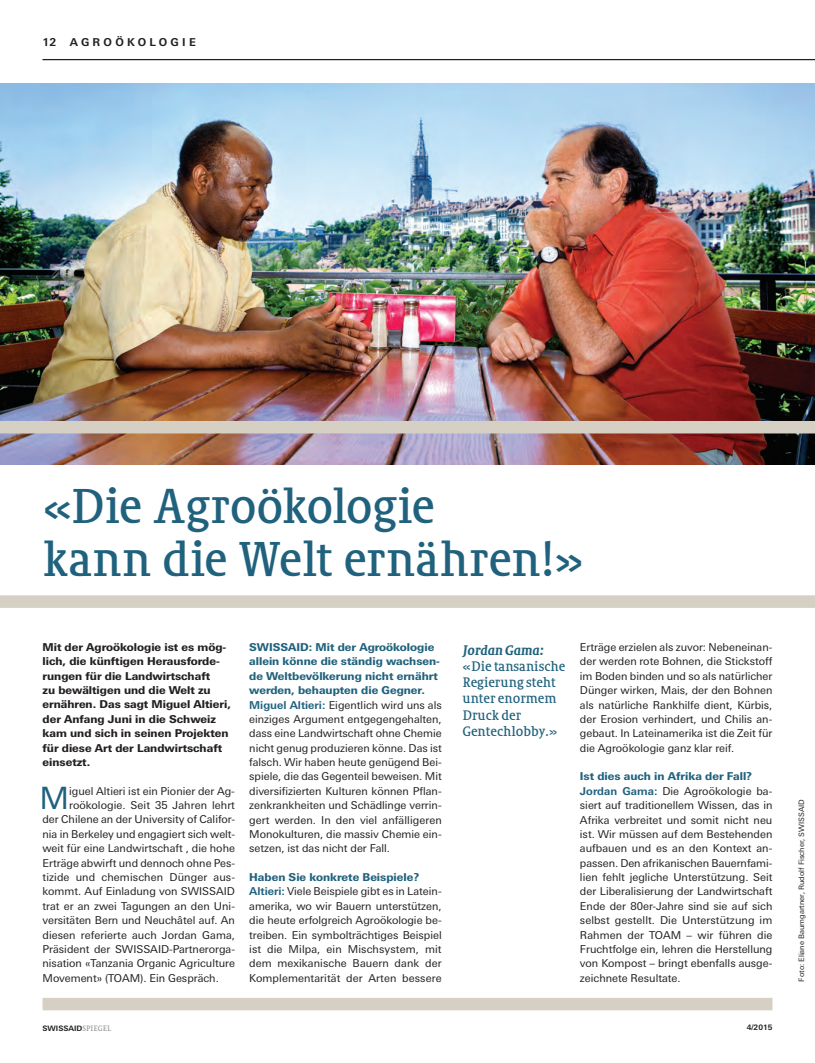
<style>
.page{position:relative;width:815px;height:1063px;background:#fff}
.page>*{position:absolute;margin:0;border:0;box-sizing:border-box;transform-origin:0 0}
.t1{font:47.38px/52.9px "Sheriff";letter-spacing:-.005em;color:#20627d}
.t2{font:30.75px "LT Univers Basic";color:#20627d}
.t3{font:13.38px/16.2px "Sheriff";color:#20627d}
.t4{font:700 13.38px "Sheriff Italian";color:#20627d}
.t5{font:10.88px/14.4px "LT Univers Basic";color:#231f20}
.t6{font:800 10.88px/14.4px "LT Univers Basic";color:#231f20}
.t7{font:700 10.88px "LT Univers Basic";letter-spacing:.28em;color:#231f20}
.t8{font:7.5px "LT Univers Basic";color:#231f20}
.t9{font:700 7.5px "LT Univers Basic";color:#231f20}
.s1{font-weight:800;color:#20627d}
.s2{font-weight:700;color:#20627d}
.s3{font-family:"Sheriff Roman Caps";font-weight:400;color:#939598}
</style>
<div class="page">
<div style="left:43px;top:998px;width:729px;height:12px;background:#d6d0c4"></div>
<hr style="left:43px;top:59px;width:772px;height:1px;background:#231f20">
<img style="left:0;top:83px;width:815px;height:338px">
<svg style="left:0;top:421px;width:815px;height:187px"></svg>
<p class="t7" style="left:43px;top:36px;width:155px">12 Agroökologie</p>
<h1 class="t1" style="left:43px;top:479px;width:543px">«Die Agroökologie<br>kann die Welt ernähren!»</h1>
<p class="t6" style="left:43px;top:640px;width:190px">Mit der Agroökologie ist es mög&shy;lich, die künftigen Herausforde&shy;rungen für die Landwirtschaft<br>zu bewältigen und die Welt zu ernähren. Das sagt Miguel Altieri, der Anfang Juni in die Schweiz kam und sich in seinen Projekten für diese Art der Landwirtschaft einsetzt.</p>
<h2 class="t2" style="left:40px;top:781px;width:31px">M</h2>
<p class="t5" style="left:69px;top:784px;width:167px">iguel Altieri ist ein Pionier der Ag-</p>
<p class="t5" style="left:69px;top:798px;width:167px">roökologie. Seit 35 Jahren lehrt</p>
<p class="t5" style="left:43px;top:812px;width:194px">der Chilene an der University of Califor-</p>
<p class="t5" style="left:43px;top:827px;width:194px">nia in Berkeley und engagiert sich welt-</p>
<p class="t5" style="left:43px;top:841px;width:194px">weit für eine Landwirtschaft , die hohe</p>
<p class="t5" style="left:43px;top:856px;width:194px">Erträge abwirft und dennoch ohne Pes-</p>
<p class="t5" style="left:43px;top:870px;width:194px">tizide und chemischen Dünger aus-</p>
<p class="t5" style="left:43px;top:884px;width:194px">kommt. Auf Einladung von SWISSAID</p>
<p class="t5" style="left:43px;top:899px;width:194px">trat er an zwei Tagungen an den Uni-</p>
<p class="t5" style="left:43px;top:913px;width:194px">versitäten Bern und Neuchâtel auf. An</p>
<p class="t5" style="left:43px;top:927px;width:194px">diesen referierte auch Jordan Gama,</p>
<p class="t5" style="left:43px;top:942px;width:194px">Präsident der SWISSAID-Partnerorga-</p>
<p class="t5" style="left:43px;top:956px;width:194px">nisation «Tanzania Organic Agriculture</p>
<p class="t5" style="left:43px;top:971px;width:178px">Movement» (TOAM). Ein Gespräch.</p>
<p class="t5" style="left:249px;top:640px;width:194px"><span class="s1">SWISSAID: Mit der Agroökologie allein könne die ständig wachsen&shy;de Weltbevölkerung nicht ernährt werden, behaupten die Gegner.<br></span><span class="s2">Miguel Altieri:</span> Eigentlich wird uns als einziges Argument entgegengehalten, dass eine Landwirtschaft ohne Chemie nicht genug produzieren könne. Das ist falsch. Wir haben heute genügend Bei&shy;spiele, die das Gegenteil beweisen. Mit diversifizierten Kulturen können Pflan&shy;zenkrankheiten und Schädlinge verrin&shy;gert werden. In den viel anfälligeren Monokulturen, die massiv Chemie ein&shy;setzen, ist das nicht der Fall.</p>
<p class="t5" style="left:249px;top:870px;width:194px"><span class="s1">Haben Sie konkrete Beispiele?<br></span><span class="s2">Altieri:</span> Viele Beispiele gibt es in Latein&shy;amerika, wo wir Bauern unterstützen, die heute erfolgreich Agroökologie be&shy;treiben. Ein symbolträchtiges Beispiel ist die Milpa, ein Mischsystem, mit dem mexikanische Bauern dank der Komplementarität der Arten bessere</p>
<p class="t4" style="left:462px;top:642px;width:83px">Jordan Gama:</p>
<p class="t3" style="left:462px;top:658px;width:104px">«Die tansanische<br>Regierung steht unter enormem<br>Druck der<br>Gentechlobby.»</p>
<p class="t5" style="left:580px;top:640px;width:194px;text-align:justify">Erträge erzielen als zuvor: Nebeneinan&shy;der werden rote Bohnen, die Stickstoff im Boden binden und so als natürlicher Dünger wirken, Mais, der den Bohnen als natürliche Rankhilfe dient, Kürbis, der Erosion verhindert, und Chilis an&shy;gebaut. In Lateinamerika ist die Zeit für die Agroökologie ganz klar reif.</p>
<p class="t5" style="left:580px;top:769px;width:194px"><span class="s1">Ist dies auch in Afrika der Fall?<br></span><span class="s2">Jordan Gama:</span> Die Agroökologie ba&shy;siert auf traditionellem Wissen, das in Afrika verbreitet und somit nicht neu ist. Wir müssen auf dem Bestehenden aufbauen und es an den Kontext an&shy;passen. Den afrikanischen Bauernfami&shy;lien fehlt jegliche Unterstützung. Seit der Liberalisierung der Landwirtschaft Ende der 80er-Jahre sind sie auf sich selbst gestellt. Die Unterstützung im Rahmen der TOAM – wir führen die Fruchtfolge ein, lehren die Herstellung von Kompost – bringt ebenfalls ausge&shy;zeichnete Resultate.</p>
<p class="t9" style="left:43px;top:1024px;width:70px">Swissaid<span class="s3">Spiegel</span></p>
<p class="t9" style="left:747px;top:1023px;width:27px">4/2015</p>
<p class="t8" style="left:797px;top:982px;width:184px;rotate:-90deg">Foto: Eliane Baumgartner, Rudolf Fischer, SWISSAID</p>
</div>
